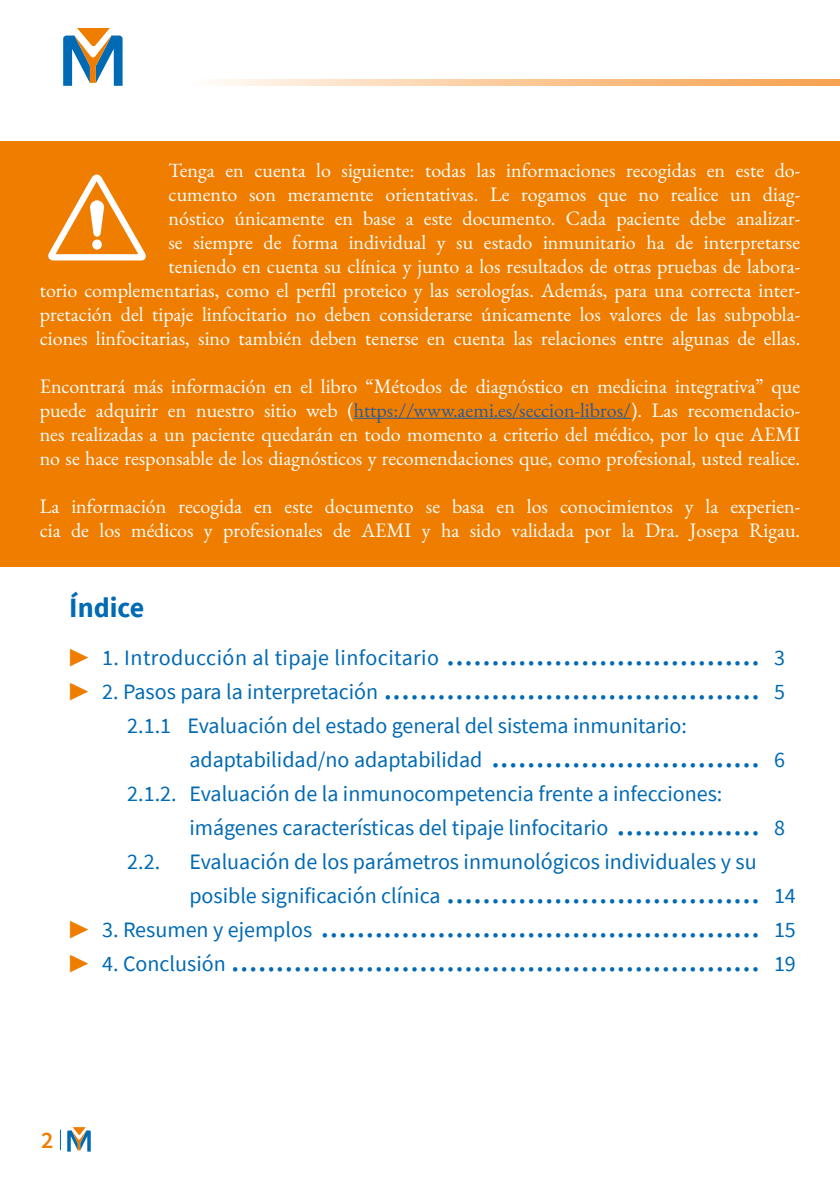
<style>
.page{position:relative;width:840px;height:1191px;background:#fff}
.page>*{position:absolute;margin:0;border:0;box-sizing:border-box;transform-origin:0 0}
.t1{font:36px/34px "Source Sans Pro";color:#006ab4;text-align:justify}
.t2{font:700 28px "Source Sans Pro";color:#006ab4}
.t3{font:600 24px "Source Sans Pro";color:#ef7d00}
.t4{font:22px "Source Sans Pro";color:#006ab4}
.t5{font:22px "Source Sans Pro";letter-spacing:.02em;color:#006ab4}
.t6{font:20px/24px "EB Garamond";color:#fff;text-align:right}
.s1{color:#275b9b}
.s2{color:#ef7d00}
.s3{font-size:36px}
.s4{font-size:22px;color:#ef7d00}
.s5{font-size:22px}
</style>
<div class="page">
<svg style="left:63px;top:28px;width:59px;height:57px"></svg>
<svg style="left:217px;top:79px;width:622px;height:6px;background:#fac99a"></svg>
<svg style="left:67px;top:1127px;width:24px;height:24px"></svg>
<svg style="left:60px;top:1129px;width:1px;height:21px"></svg>
<div style="left:0;top:142px;width:839px;height:425px;background:#ef7d00"></div>
<hr style="left:353px;top:418px;width:278px;height:1px;background:#275b9b">
<svg style="left:48px;top:174px;width:98px;height:86px"></svg>
<p class="t6" style="left:40px;top:158px;width:761px">Tenga en cuenta lo siguiente: todas las informaciones recogidas en este do-<br>cumento son meramente orientativas. Le rogamos que no realice un diag-<br>nóstico únicamente en base a este documento. Cada paciente debe analizar-<br>se siempre de forma individual y su estado inmunitario ha de interpretarse<br>teniendo en cuenta su clínica y junto a los resultados de otras pruebas de labora-<br>torio complementarias, como el perfil proteico y las serologías. Además, para una correcta inter&shy;pretación del tipaje linfocitario no deben considerarse únicamente los valores de las subpobla&shy;ciones linfocitarias, sino también deben tenerse en cuenta las relaciones entre algunas de ellas.</p>
<p class="t6" style="left:40px;top:374px;width:761px;text-align:justify">Encontrará más información en el libro “Métodos de diagnóstico en medicina integrativa” que puede adquirir en nuestro sitio web (<span class="s1">https://www.aemi.es/seccion-libros/</span>). Las recomendacio&shy;nes realizadas a un paciente quedarán en todo momento a criterio del médico, por lo que AEMI no se hace responsable de los diagnósticos y recomendaciones que, como profesional, usted realice.</p>
<p class="t6" style="left:40px;top:494px;width:761px;text-align:left">La información recogida en este documento se basa en los conocimientos y la experien&shy;cia de los médicos y profesionales de AEMI y ha sido validada por la Dra. Josepa Rigau.</p>
<h2 class="t2" style="left:69px;top:588px;width:77px">Índice</h2>
<p class="t5" style="left:69px;top:644px;width:716px"><span class="s2">▶</span> 1. Introducción al tipaje linfocitario <span class="s3">...................................</span> 3</p>
<h1 class="t1" style="left:69px;top:670px;width:716px"><span class="s4">▶</span> <span class="s5">2. Pasos para la interpretación</span> .......................................... <span class="s5">5</span></h1>
<p class="t4" style="left:127px;top:712px;width:560px">2.1.1 Evaluación del estado general del sistema inmunitario:</p>
<p class="t4" style="left:189px;top:746px;width:596px">adaptabilidad/no adaptabilidad <span class="s3">..............................</span> 6</p>
<p class="t4" style="left:127px;top:780px;width:596px">2.1.2. Evaluación de la inmunocompetencia frente a infecciones:</p>
<p class="t4" style="left:189px;top:814px;width:596px">imágenes características del tipaje linfocitario <span class="s3">................</span> 8</p>
<p class="t4" style="left:127px;top:848px;width:34px">2.2.</p>
<p class="t4" style="left:189px;top:848px;width:568px">Evaluación de los parámetros inmunológicos individuales y su</p>
<p class="t1" style="left:69px;top:874px;width:727px;text-indent:120px"><span class="s5">posible significación clínica</span> ................................... <span class="s5">14 </span><span class="s4">▶</span> <span class="s5">3. Resumen y ejemplos</span> ................................................. <span class="s5">15 </span><span class="s4">▶</span> <span class="s5">4. Conclusión</span> ........................................................... <span class="s5">19</span></p>
<p class="t3" style="left:41px;top:1124px;width:14px">2</p>
</div>
